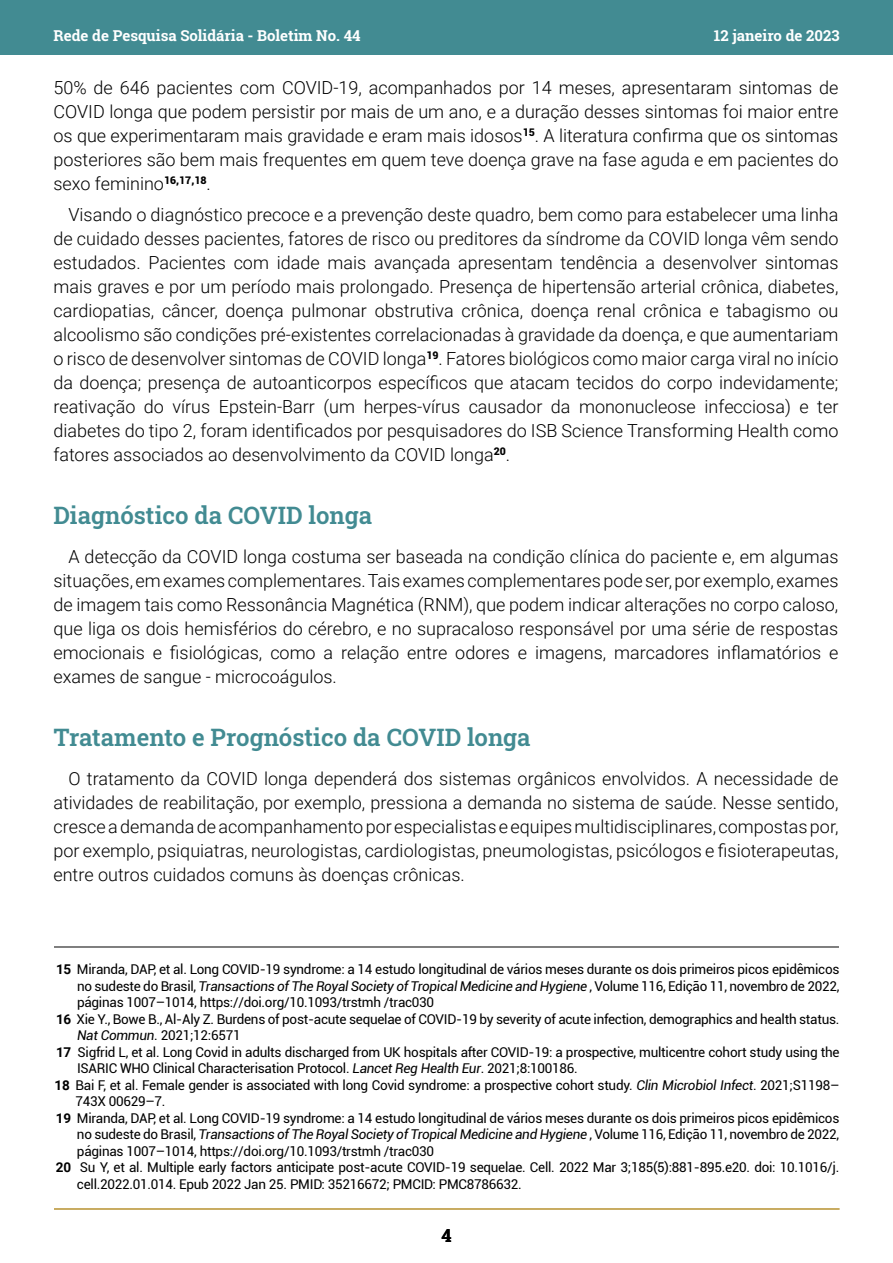
<style>
.page{position:relative;width:893px;height:1263px;background:#fff}
.page>*{position:absolute;margin:0;border:0;box-sizing:border-box;transform-origin:0 0}
.t1{font:600 24px "Roboto Slab";color:#428b92}
.t2{font:300 18px/24px "Roboto";color:#000;text-align:justify}
.t3{font:700 18px "Roboto Slab";color:#000}
.t4{font:700 15px "Roboto Slab";color:#fff}
.t5{font:13.5px "Roboto";letter-spacing:-.02em;color:#000}
.t6{font:italic 13.5px "Roboto";letter-spacing:-.02em;color:#000}
.s1{font-weight:700}
.s2{font-style:normal}
.s3{font-style:italic}
</style>
<div class="page">
<div style="left:0;top:0;width:893px;height:54px;background:#428b92"></div>
<hr style="left:54px;top:1208px;width:785px;height:1px;background:#b89230">
<hr style="left:54px;top:947px;width:785px;height:1px;background:#000">
<p class="t4" style="left:53px;top:25px;width:309px">Rede de Pesquisa Solidária - Boletim No. 44</p>
<p class="t4" style="left:714px;top:25px;width:127px">12 janeiro de 2023</p>
<p class="t2" style="left:53px;top:75px;width:786px">50% de 646 pacientes com COVID-19, acompanhados por 14 meses, apresentaram sintomas de COVID longa que podem persistir por mais de um ano, e a duração desses sintomas foi maior entre os que experimentaram mais gravidade e eram mais idosos<sup>15</sup>. A literatura confirma que os sintomas posteriores são bem mais frequentes em quem teve doença grave na fase aguda e em pacientes do sexo feminino<sup>16,17,18</sup>.</p>
<p class="t2" style="left:53px;top:202px;width:787px;text-indent:15px">Visando o diagnóstico precoce e a prevenção deste quadro, bem como para estabelecer uma linha de cuidado desses pacientes, fatores de risco ou preditores da síndrome da COVID longa vêm sendo estudados. Pacientes com idade mais avançada apresentam tendência a desenvolver sintomas mais graves e por um período mais prolongado. Presença de hipertensão arterial crônica, diabetes, cardiopatias, câncer, doença pulmonar obstrutiva crônica, doença renal crônica e tabagismo ou alcoolismo são condições pré-existentes correlacionadas à gravidade da doença, e que aumentariam o risco de desenvolver sintomas de COVID longa<sup>19</sup>. Fatores biológicos como maior carga viral no início da doença; presença de autoanticorpos específicos que atacam tecidos do corpo indevidamente; reativação do vírus Epstein-Barr (um herpes-vírus causador da mononucleose infecciosa) e ter diabetes do tipo 2, foram identificados por pesquisadores do ISB Science Transforming Health como fatores associados ao desenvolvimento da COVID longa<sup>20</sup>.</p>
<h1 class="t1" style="left:53px;top:499px;width:320px">Diagnóstico da COVID longa</h1>
<p class="t2" style="left:53px;top:544px;width:786px;text-indent:15px">A detecção da COVID longa costuma ser baseada na condição clínica do paciente e, em algumas situações, emexames complementares.Tais exames complementarespode ser,por exemplo, exames de imagem tais como Ressonância Magnética (RNM), que podem indicar alterações no corpo caloso, que liga os dois hemisférios do cérebro, e no supracaloso responsável por uma série de respostas emocionais e fisiológicas, como a relação entre odores e imagens, marcadores inflamatórios e exames de sangue - microcoágulos.</p>
<h1 class="t1" style="left:53px;top:721px;width:479px">Tratamento e Prognóstico da COVID longa</h1>
<p class="t2" style="left:53px;top:766px;width:786px;text-indent:15px">O tratamento da COVID longa dependerá dos sistemas orgânicos envolvidos. A necessidade de atividades de reabilitação, por exemplo, pressiona a demanda no sistema de saúde. Nesse sentido, cresceademandadeacompanhamentopor especialistas e equipesmultidisciplinares, compostaspor, por exemplo, psiquiatras, neurologistas, cardiologistas, pneumologistas, psicólogos e fisioterapeutas, entre outros cuidados comuns às doenças crônicas.</p>
<p class="t5" style="left:56px;top:960px;width:785px"><span class="s1">15</span> Miranda, DAP, et al. Long COVID-19 syndrome: a 14 estudo longitudinal de vários meses durante os dois primeiros picos epidêmicos</p>
<p class="t6" style="left:77px;top:976px;width:764px"><span class="s2">no sudeste do Brasil,</span> Transactions of The Royal Society of Tropical Medicine and Hygiene <span class="s2">, Volume 116, Edição 11, novembro de 2022,</span></p>
<p class="t5" style="left:77px;top:993px;width:359px">páginas 1007–1014, https://doi.org/10.1093/trstmh /trac030</p>
<p class="t5" style="left:56px;top:1009px;width:785px"><span class="s1">16</span> Xie Y., Bowe B., Al-Aly Z. Burdens of post-acute sequelae of COVID-19 by severity of acute infection, demographics and health status.</p>
<p class="t5" style="left:77px;top:1026px;width:165px"><span class="s3">Nat Commun</span>. 2021;12:6571</p>
<p class="t5" style="left:56px;top:1042px;width:785px"><span class="s1">17</span> Sigfrid L, et al. Long Covid in adults discharged from UK hospitals after COVID-19: a prospective, multicentre cohort study using the</p>
<p class="t5" style="left:77px;top:1059px;width:502px">ISARIC WHO Clinical Characterisation Protocol. <span class="s3">Lancet Reg Health Eur</span>. 2021;8:100186.</p>
<p class="t5" style="left:55px;top:1075px;width:786px"><span class="s1">18</span> Bai F, et al. Female gender is associated with long Covid syndrome: a prospective cohort study. <span class="s3">Clin Microbiol Infect</span>. 2021;S1198–</p>
<p class="t5" style="left:75px;top:1092px;width:92px">743X 00629–7.</p>
<p class="t5" style="left:56px;top:1108px;width:785px"><span class="s1">19</span> Miranda, DAP, et al. Long COVID-19 syndrome: a 14 estudo longitudinal de vários meses durante os dois primeiros picos epidêmicos</p>
<p class="t6" style="left:77px;top:1125px;width:764px"><span class="s2">no sudeste do Brasil,</span> Transactions of The Royal Society of Tropical Medicine and Hygiene <span class="s2">, Volume 116, Edição 11, novembro de 2022,</span></p>
<p class="t5" style="left:77px;top:1141px;width:359px">páginas 1007–1014, https://doi.org/10.1093/trstmh /trac030</p>
<p class="t5" style="left:56px;top:1158px;width:785px"><span class="s1">20</span> Su Y, et al. Multiple early factors anticipate post-acute COVID-19 sequelae. Cell. 2022 Mar 3;185(5):881-895.e20. doi: 10.1016/j.</p>
<p class="t5" style="left:77px;top:1174px;width:446px">cell.2022.01.014. Epub 2022 Jan 25. PMID: 35216672; PMCID: PMC8786632.</p>
<p class="t3" style="left:441px;top:1222px;width:12px">4</p>
</div>
